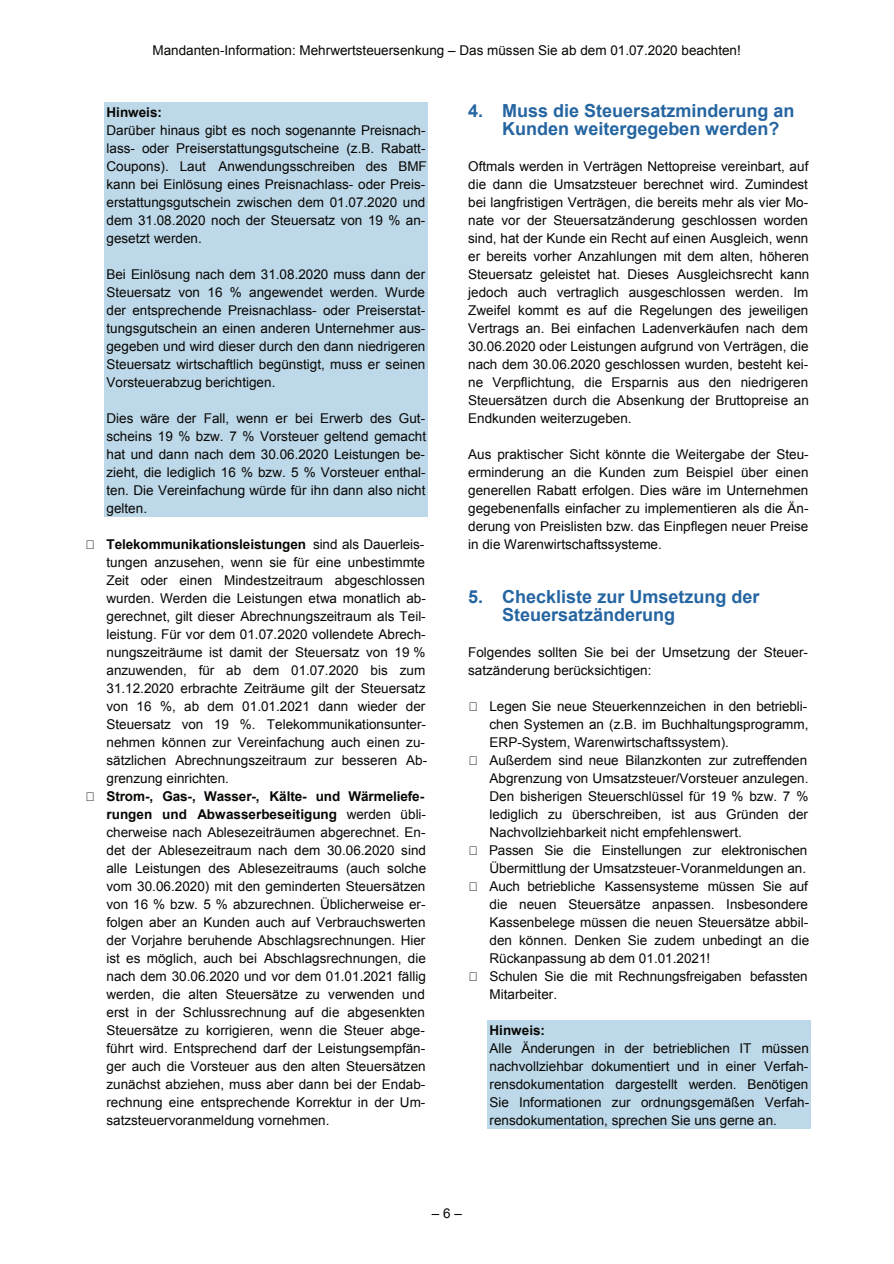
<style>
.page{position:relative;width:894px;height:1264px;background:#fff}
.page>*{position:absolute;margin:0;border:0;box-sizing:border-box;transform-origin:0 0}
.t1{font:700 18px/18px "Arial";color:#2565a1}
.t2{font:13.5px/18px "Arial";color:#080704;text-align:justify}
.t3{font:700 13.5px "Arial";color:#080704}
.s1{font-weight:700}
</style>
<div class="page">
<div style="left:104px;top:102px;width:324px;height:18px;background:#bdd8e9"></div>
<div style="left:104px;top:120px;width:324px;height:18px;background:#bdd8e9"></div>
<div style="left:104px;top:138px;width:324px;height:18px;background:#bdd8e9"></div>
<div style="left:104px;top:156px;width:324px;height:18px;background:#bdd8e9"></div>
<div style="left:104px;top:174px;width:324px;height:18px;background:#bdd8e9"></div>
<div style="left:104px;top:192px;width:324px;height:18px;background:#bdd8e9"></div>
<div style="left:104px;top:210px;width:324px;height:18px;background:#bdd8e9"></div>
<div style="left:104px;top:228px;width:324px;height:36px;background:#bdd8e9"></div>
<div style="left:104px;top:264px;width:324px;height:18px;background:#bdd8e9"></div>
<div style="left:104px;top:282px;width:324px;height:18px;background:#bdd8e9"></div>
<div style="left:104px;top:300px;width:324px;height:18px;background:#bdd8e9"></div>
<div style="left:104px;top:318px;width:324px;height:18px;background:#bdd8e9"></div>
<div style="left:104px;top:336px;width:324px;height:18px;background:#bdd8e9"></div>
<div style="left:104px;top:354px;width:324px;height:18px;background:#bdd8e9"></div>
<div style="left:104px;top:372px;width:324px;height:36px;background:#bdd8e9"></div>
<div style="left:104px;top:408px;width:324px;height:18px;background:#bdd8e9"></div>
<div style="left:104px;top:426px;width:324px;height:18px;background:#bdd8e9"></div>
<div style="left:104px;top:444px;width:324px;height:18px;background:#bdd8e9"></div>
<div style="left:104px;top:462px;width:324px;height:18px;background:#bdd8e9"></div>
<div style="left:104px;top:480px;width:324px;height:18px;background:#bdd8e9"></div>
<div style="left:104px;top:498px;width:324px;height:18px;background:#bdd8e9"></div>
<div style="left:487px;top:1020px;width:323px;height:18px;background:#bdd8e9"></div>
<div style="left:487px;top:1038px;width:323px;height:18px;background:#bdd8e9"></div>
<div style="left:487px;top:1056px;width:323px;height:18px;background:#bdd8e9"></div>
<div style="left:487px;top:1074px;width:323px;height:18px;background:#bdd8e9"></div>
<div style="left:487px;top:1092px;width:323px;height:18px;background:#bdd8e9"></div>
<div style="left:487px;top:1110px;width:323px;height:18px;background:#bdd8e9"></div>
<p class="t2" style="left:152px;top:43px;width:590px">Mandanten-Information: Mehrwertsteuersenkung – Das müssen Sie ab dem 01.07.2020 beachten!</p>
<p class="t3" style="left:106px;top:107px;width:57px">Hinweis:</p>
<p class="t2" style="left:106px;top:122px;width:322px">Darüber hinaus gibt es noch sogenannte Preisnach&shy;lass- oder Preiserstattungsgutscheine (z.B. Rabatt-Coupons). Laut Anwendungsschreiben des BMF kann bei Einlösung eines Preisnachlass- oder Preis&shy;erstattungsgutschein zwischen dem 01.07.2020 und dem 31.08.2020 noch der Steuersatz von 19 % an&shy;gesetzt werden.</p>
<p class="t2" style="left:106px;top:266px;width:320px">Bei Einlösung nach dem 31.08.2020 muss dann der Steuersatz von 16 % angewendet werden. Wurde der entsprechende Preisnachlass- oder Preiserstat&shy;tungsgutschein an einen anderen Unternehmer aus&shy;gegeben und wird dieser durch den dann niedrigeren Steuersatz wirtschaftlich begünstigt, muss er seinen Vorsteuerabzug berichtigen.</p>
<p class="t2" style="left:106px;top:410px;width:321px">Dies wäre der Fall, wenn er bei Erwerb des Gut&shy;scheins 19 % bzw. 7 % Vorsteuer geltend gemacht hat und dann nach dem 30.06.2020 Leistungen be&shy;zieht, die lediglich 16 % bzw. 5 % Vorsteuer enthal&shy;ten. Die Vereinfachung würde für ihn dann also nicht gelten.</p>
<p class="t2" style="left:106px;top:536px;width:322px;text-align:left"><span class="s1">Telekommunikationsleistungen</span> sind als Dauerleis&shy;tungen anzusehen, wenn sie für eine unbestimmte Zeit oder einen Mindestzeitraum abgeschlossen wurden. Werden die Leistungen etwa monatlich ab&shy;gerechnet, gilt dieser Abrechnungszeitraum als Teil&shy;leistung. Für vor dem 01.07.2020 vollendete Abrech&shy;nungszeiträume ist damit der Steuersatz von 19 % anzuwenden, für ab dem 01.07.2020 bis zum 31.12.2020 erbrachte Zeiträume gilt der Steuersatz von 16 %, ab dem 01.01.2021 dann wieder der Steuersatz von 19 %. Telekommunikationsunter&shy;nehmen können zur Vereinfachung auch einen zu&shy;sätzlichen Abrechnungszeitraum zur besseren Ab&shy;grenzung einrichten.</p>
<p class="t2" style="left:106px;top:788px;width:321px;text-align:left"><span class="s1">Strom-, Gas-, Wasser-, Kälte- und Wärmeliefe&shy;rungen und Abwasserbeseitigung</span> werden übli&shy;cherweise nach Ablesezeiträumen abgerechnet. En&shy;det der Ablesezeitraum nach dem 30.06.2020 sind alle Leistungen des Ablesezeitraums (auch solche vom 30.06.2020) mit den geminderten Steuersätzen von 16 % bzw. 5 % abzurechnen. Üblicherweise er&shy;folgen aber an Kunden auch auf Verbrauchswerten der Vorjahre beruhende Abschlagsrechnungen. Hier ist es möglich, auch bei Abschlagsrechnungen, die nach dem 30.06.2020 und vor dem 01.01.2021 fällig werden, die alten Steuersätze zu verwenden und erst in der Schlussrechnung auf die abgesenkten Steuersätze zu korrigieren, wenn die Steuer abge&shy;führt wird. Entsprechend darf der Leistungsempfän&shy;ger auch die Vorsteuer aus den alten Steuersätzen zunächst abziehen, muss aber dann bei der Endab&shy;rechnung eine entsprechende Korrektur in der Um&shy;satzsteuervoranmeldung vornehmen.</p>
<h1 class="t1" style="left:502px;top:103px;width:293px;text-indent:-34px">4. Muss die Steuersatzminderung an<br>Kunden weitergegeben werden?</h1>
<p class="t2" style="left:468px;top:158px;width:342px">Oftmals werden in Verträgen Nettopreise vereinbart, auf die dann die Umsatzsteuer berechnet wird. Zumindest bei langfristigen Verträgen, die bereits mehr als vier Mo&shy;nate vor der Steuersatzänderung geschlossen worden sind, hat der Kunde ein Recht auf einen Ausgleich, wenn er bereits vorher Anzahlungen mit dem alten, höheren Steuersatz geleistet hat. Dieses Ausgleichsrecht kann jedoch auch vertraglich ausgeschlossen werden. Im Zweifel kommt es auf die Regelungen des jeweiligen Vertrags an. Bei einfachen Ladenverkäufen nach dem 30.06.2020 oder Leistungen aufgrund von Verträgen, die nach dem 30.06.2020 geschlossen wurden, besteht kei&shy;ne Verpflichtung, die Ersparnis aus den niedrigeren Steuersätzen durch die Absenkung der Bruttopreise an Endkunden weiterzugeben.</p>
<p class="t2" style="left:468px;top:446px;width:342px">Aus praktischer Sicht könnte die Weitergabe der Steu&shy;erminderung an die Kunden zum Beispiel über einen generellen Rabatt erfolgen. Dies wäre im Unternehmen gegebenenfalls einfacher zu implementieren als die Än&shy;derung von Preislisten bzw. das Einpflegen neuer Preise in die Warenwirtschaftssysteme.</p>
<h1 class="t1" style="left:502px;top:589px;width:258px;text-indent:-34px">5. Checkliste zur Umsetzung der<br>Steuersatzänderung</h1>
<p class="t2" style="left:468px;top:644px;width:341px">Folgendes sollten Sie bei der Umsetzung der Steuer&shy;satzänderung berücksichtigen:</p>
<p class="t2" style="left:489px;top:698px;width:321px;text-align:left">Legen Sie neue Steuerkennzeichen in den betriebli&shy;chen Systemen an (z.B. im Buchhaltungsprogramm, ERP-System, Warenwirtschaftssystem).<br>Außerdem sind neue Bilanzkonten zur zutreffenden Abgrenzung von Umsatzsteuer/Vorsteuer anzulegen.<br>Den bisherigen Steuerschlüssel für 19 % bzw. 7 % lediglich zu überschreiben, ist aus Gründen der Nachvollziehbarkeit nicht empfehlenswert.<br>Passen Sie die Einstellungen zur elektronischen Übermittlung der Umsatzsteuer-Voranmeldungen an.<br>Auch betriebliche Kassensysteme müssen Sie auf die neuen Steuersätze anpassen. Insbesondere Kassenbelege müssen die neuen Steuersätze abbil&shy;den können. Denken Sie zudem unbedingt an die Rückanpassung ab dem 01.01.2021!<br>Schulen Sie die mit Rechnungsfreigaben befassten Mitarbeiter.</p>
<p class="t3" style="left:489px;top:1025px;width:57px">Hinweis:</p>
<p class="t2" style="left:489px;top:1040px;width:321px">Alle Änderungen in der betrieblichen IT müssen nachvollziehbar dokumentiert und in einer Verfah&shy;rensdokumentation dargestellt werden. Benötigen Sie Informationen zur ordnungsgemäßen Verfah&shy;rensdokumentation, sprechen Sie uns gerne an.</p>
<p class="t2" style="left:431px;top:1205px;width:31px">–6–</p>
</div>
